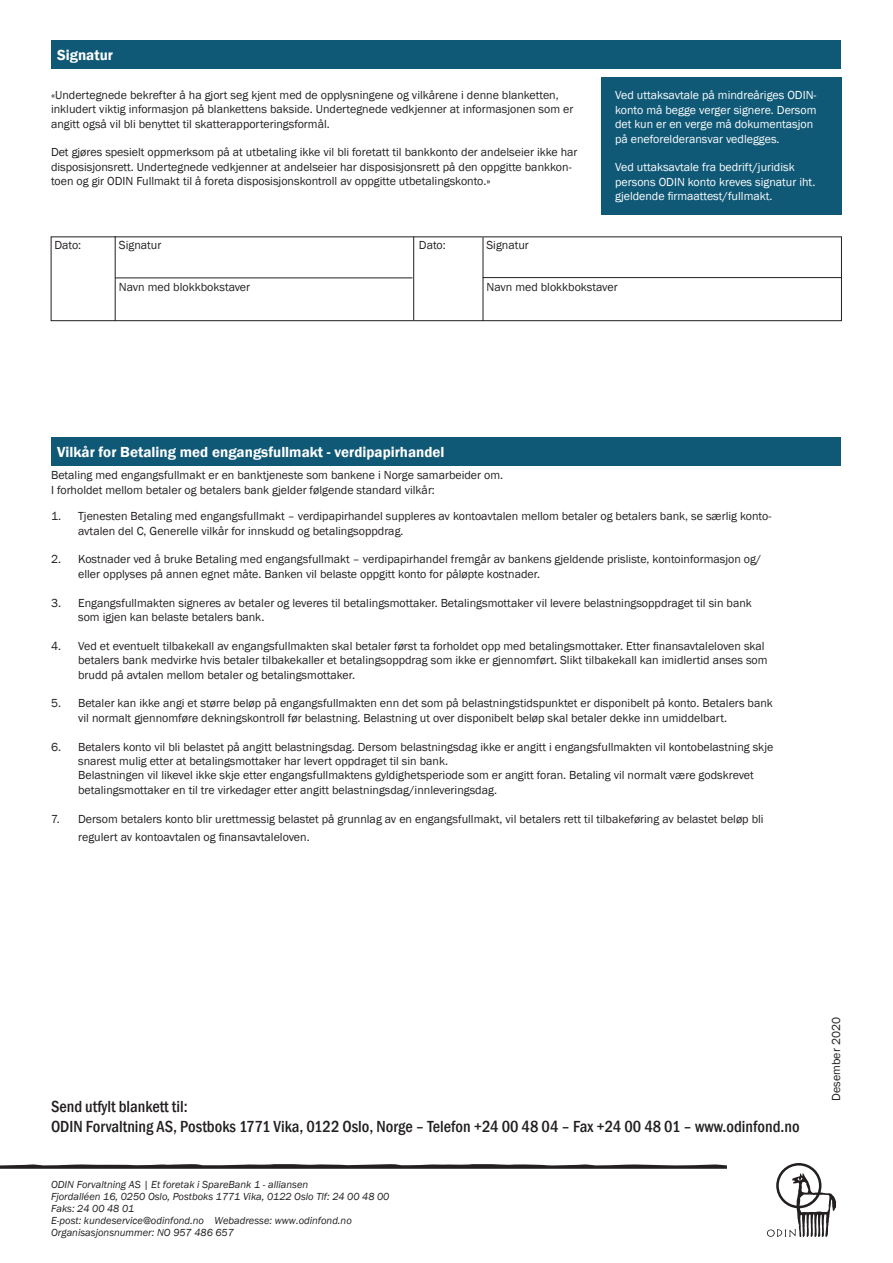
<style>
.page{position:relative;width:893px;height:1263px;background:#fff}
.page>*{position:absolute;margin:0;border:0;box-sizing:border-box;transform-origin:0 0}
.t1{font:500 condensed 16.5px "Franklin Gothic";color:#231f20}
.t2{font:600 15px "Franklin Gothic";color:#fff}
.t3{font:12px/14.4px "Franklin Gothic";color:#231f20}
.t4{font:12px/14.4px "Franklin Gothic";color:#fff;text-align:justify}
.billedtekster_F{font:italic 10.5px/12px "Franklin Gothic";color:#231f20}
</style>
<div class="page">
<div style="left:51px;top:40px;width:789px;height:29px;background:#105976"></div>
<svg style="left:767px;top:1163px;width:69px;height:74px"></svg>
<svg style="left:0;top:1164px;width:727px;height:5px;background:#4f4c4d"></svg>
<div style="left:601px;top:78px;width:240px;height:137px;background:#105976"></div>
<div style="left:51px;top:236px;width:791px;height:85px;border:1px solid #231f20"></div>
<hr style="left:115px;top:236px;width:1px;height:85px;background:#231f20">
<hr style="left:483px;top:237px;width:1px;height:84px;background:#231f20">
<hr style="left:413px;top:236px;width:1px;height:84px;background:#231f20">
<hr style="left:115px;top:278px;width:297px;height:1px;background:#231f20">
<hr style="left:483px;top:277px;width:358px;height:1px;background:#231f20">
<div style="left:51px;top:437px;width:789px;height:29px;background:#105976"></div>
<p class="t2" style="left:57px;top:45px;width:57px">Signatur</p>
<p class="t3" style="left:51px;top:88px;width:524px">«Undertegnede bekrefter å ha gjort seg kjent med de opplysningene og vilkårene i denne blanketten, inkludert viktig informasjon på blankettens bakside. Undertegnede vedkjenner at informasjonen som er angitt også vil bli benyttet til skatterapporteringsformål.</p>
<p class="t3" style="left:51px;top:145px;width:528px">Det gjøres spesielt oppmerksom på at utbetaling ikke vil bli foretatt til bankkonto der andelseier ikke har disposisjonsrett. Undertegnede vedkjenner at andelseier har disposisjonsrett på den oppgitte bankkon&shy;toen og gir ODIN Fullmakt til å foreta disposisjonskontroll av oppgitte utbetalingskonto.»</p>
<p class="t4" style="left:615px;top:88px;width:203px">Ved uttaksavtale på mindreåriges ODIN&shy;konto må begge verger signere. Dersom det kun er en verge må dokumentasjon</p>
<p class="t4" style="left:615px;top:132px;width:166px">på eneforelderansvar vedlegges.</p>
<p class="t4" style="left:615px;top:160px;width:202px;text-align:left">Ved uttaksavtale fra bedrift/juridisk persons ODIN konto kreves signatur iht. gjeldende firmaattest/fullmakt.</p>
<p class="t3" style="left:54px;top:238px;width:28px">Dato:</p>
<p class="t3" style="left:119px;top:238px;width:44px">Signatur</p>
<p class="t3" style="left:419px;top:238px;width:28px">Dato:</p>
<p class="t3" style="left:486px;top:238px;width:44px">Signatur</p>
<p class="t3" style="left:119px;top:280px;width:133px">Navn med blokkbokstaver</p>
<p class="t3" style="left:486px;top:280px;width:133px">Navn med blokkbokstaver</p>
<p class="t2" style="left:57px;top:443px;width:389px">Vilkår for Betaling med engangsfullmakt - verdipapirhandel</p>
<p class="t3" style="left:51px;top:468px;width:453px">Betaling med engangsfullmakt er en banktjeneste som bankene i Norge samarbeider om.</p>
<p class="t3" style="left:51px;top:483px;width:385px">I forholdet mellom betaler og betalers bank gjelder følgende standard vilkår:</p>
<p class="t3" style="left:78px;top:509px;width:695px;text-indent:-27px">1. Tjenesten Betaling med engangsfullmakt – verdipapirhandel suppleres av kontoavtalen mellom betaler og betalers bank, se særlig konto&shy;avtalen del C, Generelle vilkår for innskudd og betalingsoppdrag.</p>
<p class="t3" style="left:78px;top:552px;width:685px;text-indent:-27px">2. Kostnader ved å bruke Betaling med engangsfullmakt – verdipapirhandel fremgår av bankens gjeldende prisliste, kontoinformasjon og/ eller opplyses på annen egnet måte. Banken vil belaste oppgitt konto for påløpte kostnader.</p>
<p class="t3" style="left:78px;top:595px;width:675px;text-indent:-27px">3. Engangsfullmakten signeres av betaler og leveres til betalingsmottaker. Betalingsmottaker vil levere belastningsoppdraget til sin bank som igjen kan belaste betalers bank.</p>
<p class="t3" style="left:78px;top:639px;width:691px;text-indent:-27px">4. Ved et eventuelt tilbakekall av engangsfullmakten skal betaler først ta forholdet opp med betalingsmottaker. Etter finansavtaleloven skal betalers bank medvirke hvis betaler tilbakekaller et betalingsoppdrag som ikke er gjennomført. Slikt tilbakekall kan imidlertid anses som brudd på avtalen mellom betaler og betalingsmottaker.</p>
<p class="t3" style="left:78px;top:696px;width:696px;text-indent:-27px">5. Betaler kan ikke angi et større beløp på engangsfullmakten enn det som på belastningstidspunktet er disponibelt på konto. Betalers bank vil normalt gjennomføre dekningskontroll før belastning. Belastning ut over disponibelt beløp skal betaler dekke inn umiddelbart.</p>
<p class="t3" style="left:78px;top:739px;width:697px;text-indent:-27px">6. Betalers konto vil bli belastet på angitt belastningsdag. Dersom belastningsdag ikke er angitt i engangsfullmakten vil kontobelastning skje snarest mulig etter at betalingsmottaker har levert oppdraget til sin bank.<br>Belastningen vil likevel ikke skje etter engangsfullmaktens gyldighetsperiode som er angitt foran. Betaling vil normalt være godskrevet betalingsmottaker en til tre virkedager etter angitt belastningsdag/innleveringsdag.</p>
<p class="t3" style="left:78px;top:810px;width:687px;line-height:18px;text-indent:-27px">7. Dersom betalers konto blir urettmessig belastet på grunnlag av en engangsfullmakt, vil betalers rett til tilbakeføring av belastet beløp bli regulert av kontoavtalen og finansavtaleloven.</p>
<p class="t1" style="left:51px;top:1096px;width:138px">Send utfylt blankett til:</p>
<p class="t1" style="left:51px;top:1115px;width:750px">ODIN Forvaltning AS, Postboks 1771 Vika, 0122 Oslo, Norge – Telefon +24 00 48 04 – Fax +24 00 48 01 – www.odinfond.no</p>
<p class="billedtekster_F" style="left:51px;top:1178px;width:340px">ODIN Forvaltning AS | Et foretak i SpareBank 1 - alliansen<br>Fjordalléen 16, 0250 Oslo, Postboks 1771 Vika, 0122 Oslo Tlf: 24 00 48 00<br>Faks: 24 00 48 01<br>E-post: kundeservice@odinfond.no Webadresse: www.odinfond.no Organisasjonsnummer: NO 957 486 657</p>
<p class="t3" style="left:829px;top:1100px;width:85px;rotate:-90deg">Desember 2020</p>
</div>
